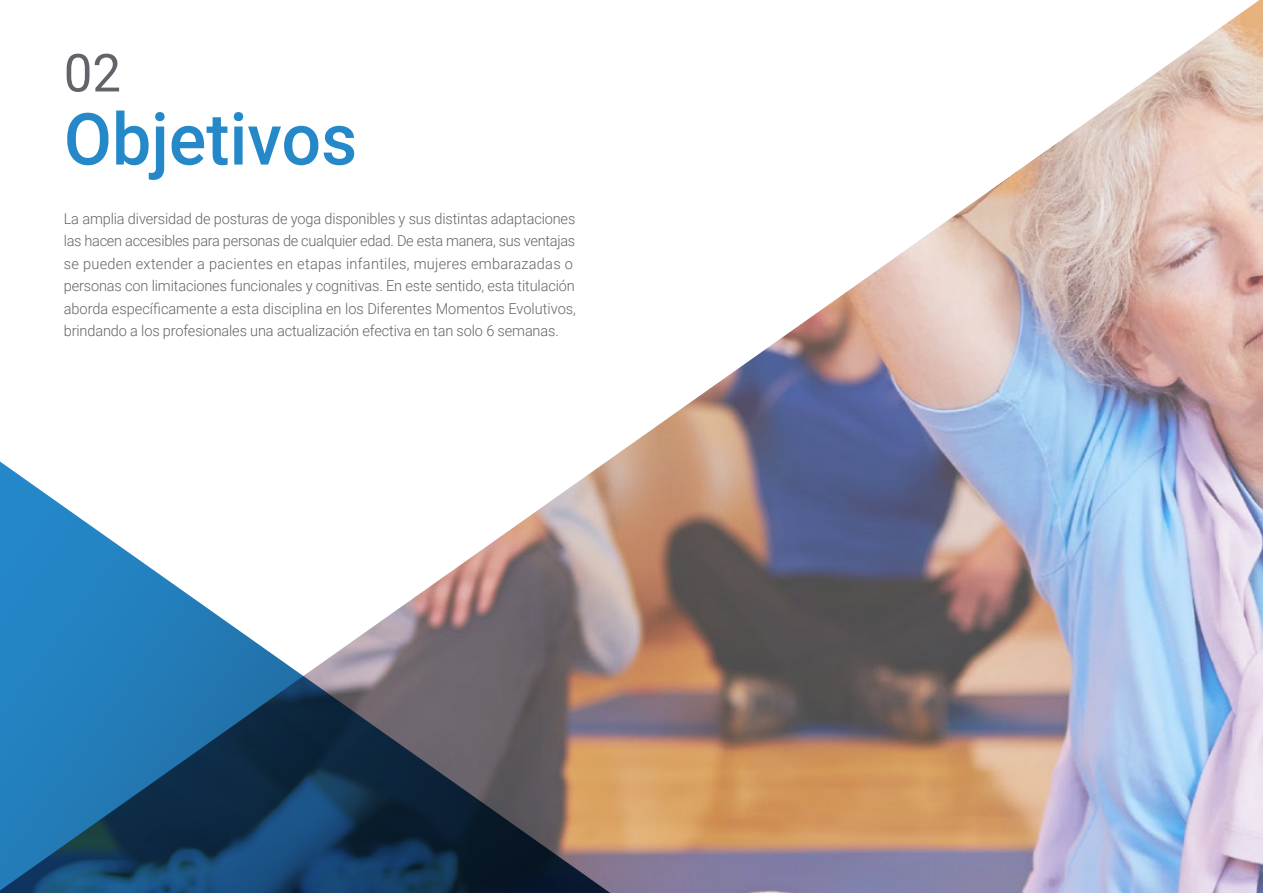
<style>
.page{position:relative;width:1263px;height:893px;background:#fff}
.page>*{position:absolute;margin:0;border:0;box-sizing:border-box;transform-origin:0 0}
.t1{font:500 72px "Roboto";color:#2488c9}
.t2{font:52.5px "Roboto";color:#61646a}
.t3{font:300 15px/22.5px "Roboto";letter-spacing:-.01em;color:#61646a}
</style>
<div class="page">
<img style="left:629px;top:0;width:634px;height:893px">
<svg style="left:0;top:446px;width:640px;height:447px"></svg>
<h2 class="t2" style="left:64px;top:36px;width:59px">02</h2>
<h1 class="t1" style="left:64px;top:89px;width:295px">Objetivos</h1>
<p class="t3" style="left:64px;top:207px;width:514px">La amplia diversidad de posturas de yoga disponibles y sus distintas adaptaciones las hacen accesibles para personas de cualquier edad. De esta manera, sus ventajas se pueden extender a pacientes en etapas infantiles, mujeres embarazadas o personas con limitaciones funcionales y cognitivas. En este sentido, esta titulación aborda específicamente a esta disciplina en los Diferentes Momentos Evolutivos, brindando a los profesionales una actualización efectiva en tan solo 6 semanas.</p>
</div>
